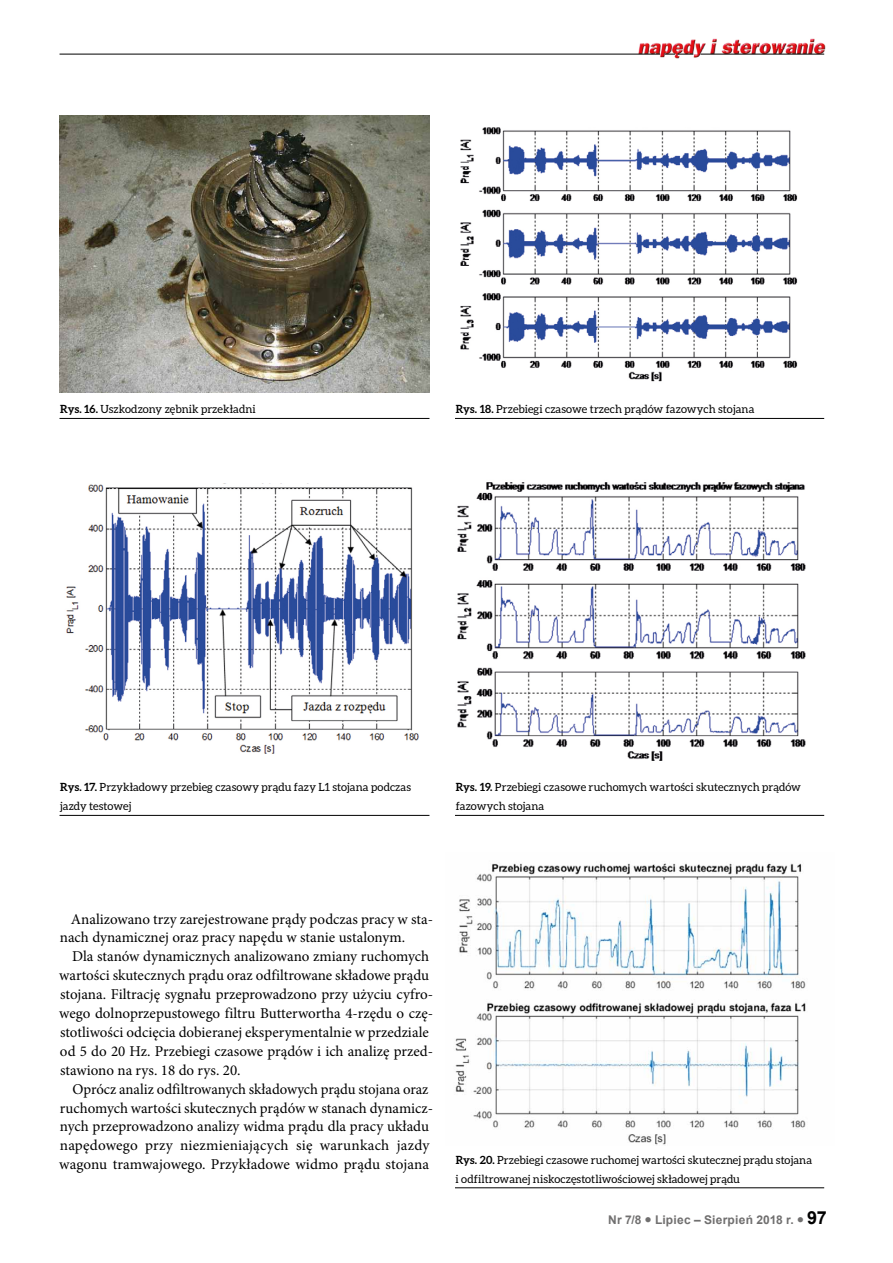
<style>
.page{position:relative;width:893px;height:1263px;background:#fff}
.page>*{position:absolute;margin:0;border:0;box-sizing:border-box;transform-origin:0 0}
.t1{font:15px/18.9px "Minion Pro";color:#000}
.t2{font:700 12px "Arial";letter-spacing:.02em;color:#706f6f}
.t3{font:11.25px/18.9px "Aleo";letter-spacing:.005em;color:#000}
.s1{font-weight:700}
.s2{font-size:18px;color:#000}
</style>
<div class="page">
<img style="left:636px;top:38px;width:190px;height:21px">
<hr style="left:60px;top:54px;width:600px;height:1px;background:#000">
<svg style="left:665px;top:54px;width:28px;height:1px"></svg>
<hr style="left:700px;top:54px;width:124px;height:1px;background:#000">
<img style="left:60px;top:115px;width:369px;height:278px">
<hr style="left:60px;top:418px;width:369px;height:1px;background:#000">
<hr style="left:60px;top:815px;width:369px;height:1px;background:#000">
<hr style="left:455px;top:418px;width:369px;height:1px;background:#000">
<hr style="left:455px;top:815px;width:369px;height:1px;background:#000">
<hr style="left:455px;top:1187px;width:369px;height:1px;background:#000">
<img style="left:66px;top:484px;width:353px;height:270px">
<img style="left:460px;top:127px;width:338px;height:255px">
<img style="left:457px;top:482px;width:349px;height:279px">
<img style="left:455px;top:863px;width:351px;height:282px">
<p class="t3" style="left:60px;top:400px;width:197px"><span class="s1">Rys. 16.</span> Uszkodzony zębnik przekładni</p>
<p class="t3" style="left:456px;top:400px;width:300px"><span class="s1">Rys. 18.</span> Przebiegi czasowe trzech prądów fazowych stojana</p>
<p class="t3" style="left:60px;top:778px;width:353px"><span class="s1">Rys. 17.</span> Przykładowy przebieg czasowy prądu fazy L1 stojana podczas jazdy testowej</p>
<p class="t3" style="left:456px;top:778px;width:347px"><span class="s1">Rys. 19.</span> Przebiegi czasowe ruchomych wartości skutecznych prądów fazowych stojana</p>
<p class="t1" style="left:60px;top:909px;width:375px;text-indent:11px">Analizowano trzy zarejestrowane prądy podczas pracy w sta&shy;nach dynamicznej oraz pracy napędu w stanie ustalonym.</p>
<p class="t1" style="left:59px;top:947px;width:375px;text-indent:13px">Dla stanów dynamicznych analizowano zmiany ruchomych wartości skutecznych prądu oraz odfiltrowane składowe prądu stojana. Filtrację sygnału przeprowadzono przy użyciu cyfro&shy;wego dolnoprzepustowego filtru Butterwortha 4-rzędu o czę&shy;stotliwości odcięcia dobieranej eksperymentalnie w przedziale od 5 do 20 Hz. Przebiegi czasowe prądów i ich analizę przed&shy;stawiono na rys. 18 do rys. 20.</p>
<p class="t1" style="left:59px;top:1079px;width:375px;text-align:center">Oprócz analiz odfiltrowanych składowych prądu stojana oraz ruchomych wartości skutecznych prądów w stanach dynamicz&shy;nych przeprowadzono analizy widma prądu dla pracy układu napędowego przy niezmieniających się warunkach jazdy wagonu tramwajowego. Przykładowe widmo prądu stojana</p>
<p class="t3" style="left:456px;top:1150px;width:358px"><span class="s1">Rys. 20.</span> Przebiegi czasowe ruchomej wartości skutecznej prądu stojana i odfiltrowanej niskoczęstotliwościowej składowej prądu</p>
<p class="t2" style="left:608px;top:1212px;width:220px">Nr 7/8 ● Lipiec – Sierpień 2018 r. ● <span class="s2">97</span></p>
</div>
